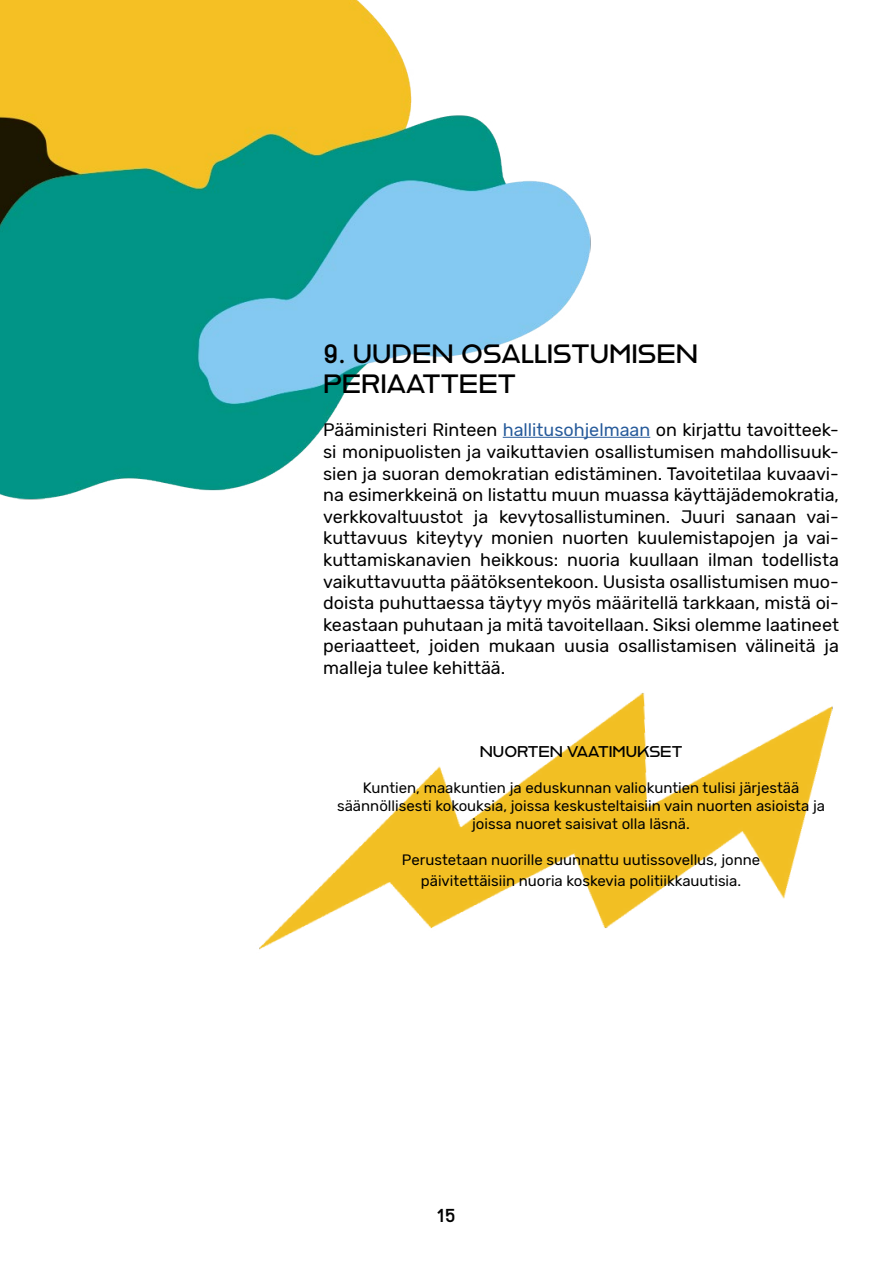
<style>
.page{position:relative;width:893px;height:1263px;background:#fff}
.page>*{position:absolute;margin:0;border:0;box-sizing:border-box;transform-origin:0 0}
.t1{font:25.5px/30.6px "Reross Quadratic";color:#000}
.t2{font:18px/21.6px "Rubik";color:#000;text-align:justify}
.t3{font:18px "Reross Quadratic";color:#000}
.t4{font:15px/18px "Rubik";color:#000;text-align:center}
.t5{font:15px "Reross Quadratic";color:#000}
.s1{color:#275b9b}
</style>
<div class="page">
<img style="left:259px;top:693px;width:574px;height:257px">
<img style="left:0;top:0;width:593px;height:500px">
<hr style="left:503px;top:437px;width:147px;height:1px;background:#275b9b">
<h1 class="t1" style="left:323px;top:338px;width:377px">9. UUDEN OSALLISTUMISEN<br>PERIAATTEET</h1>
<p class="t2" style="left:323px;top:420px;width:517px">Pääministeri Rinteen <span class="s1">hallitusohjelmaan</span> on kirjattu tavoitteek&shy;si monipuolisten ja vaikuttavien osallistumisen mahdollisuuk&shy;sien ja suoran demokratian edistäminen. Tavoitetilaa kuvaavi&shy;na esimerkkeinä on listattu muun muassa käyttäjädemokratia, verkkovaltuustot ja kevytosallistuminen. Juuri sanaan vai&shy;kuttavuus kiteytyy monien nuorten kuulemistapojen ja vai&shy;kuttamiskanavien heikkous: nuoria kuullaan ilman todellista vaikuttavuutta päätöksentekoon. Uusista osallistumisen muo&shy;doista puhuttaessa täytyy myös määritellä tarkkaan, mistä oi&shy;keastaan puhutaan ja mitä tavoitellaan. Siksi olemme laatineet periaatteet, joiden mukaan uusia osallistamisen välineitä ja malleja tulee kehittää.</p>
<p class="t5" style="left:480px;top:742px;width:204px">NUORTEN VAATIMUKSET</p>
<p class="t4" style="left:337px;top:779px;width:489px">Kuntien, maakuntien ja eduskunnan valiokuntien tulisi järjestää säännöllisesti kokouksia, joissa keskusteltaisiin vain nuorten asioista ja joissa nuoret saisivat olla läsnä.</p>
<p class="t4" style="left:402px;top:849px;width:360px;line-height:21.6px">Perustetaan nuorille suunnattu uutissovellus, jonne päivitettäisiin nuoria koskevia politiikkauutisia.</p>
<p class="t3" style="left:437px;top:1204px;width:20px">15</p>
</div>
